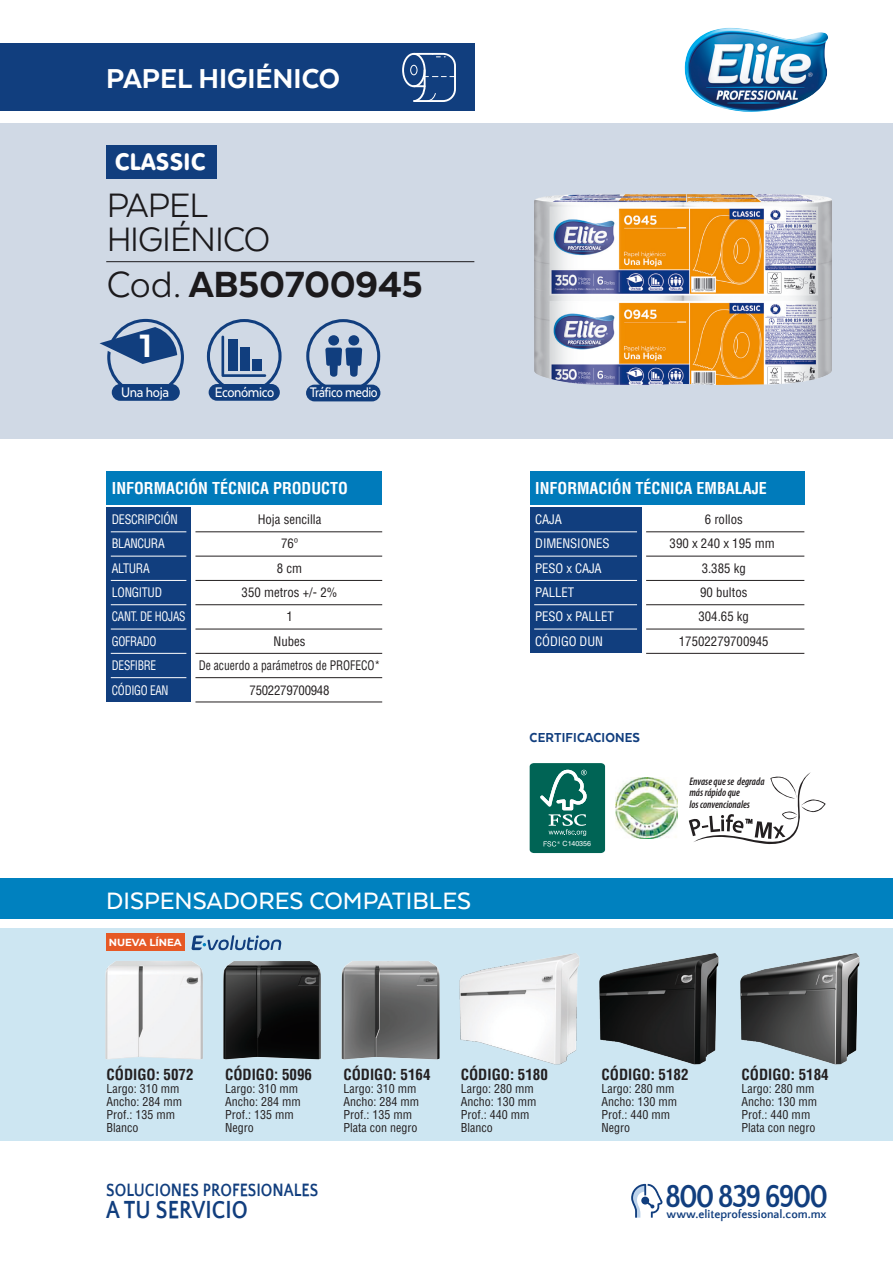
<style>
.page{position:relative;width:893px;height:1263px;background:#fff}
.page>*{position:absolute;margin:0;border:0;box-sizing:border-box;transform-origin:0 0}
.t1{font:800 42px "Texta";letter-spacing:-.01em;color:#231f20}
.t2{font:39px/34.5px "Texta";letter-spacing:-.025em;color:#231f20}
.t3{font:800 37.2px "Texta";color:#fff}
.t4{font:700 33px "Quattrocento Sans";letter-spacing:-.065em;color:#113e7e;scale:.89 1}
.t5{font:800 31.5px "Texta";color:#fff}
.t6{font:500 27.3px "Texta";color:#fff}
.t7{font:700 25.5px "Quattrocento Sans";color:#113e7e;scale:.85 1}
.t8{font:23.4px "VAG Rounded BT";letter-spacing:.025em;color:#fff}
.t9{font:700 18.45px "Quattrocento Sans";color:#113e7e;scale:.85 1}
.t10{font:700 condensed 16.05px "Helvetica LT Std";color:#fff}
.t11{font:500 15.9px "Texta";letter-spacing:-.025em;color:#fff;scale:.9 1}
.t12{font:500 15.9px "Texta";letter-spacing:-.025em;color:#fff;scale:.85 1}
.t13{font:700 condensed 15px "Helvetica LT Std";color:#231f20}
.t14{font:800 15px "Texta";letter-spacing:.01em;color:#113e7e;scale:.95 1}
.t15{font:condensed 12.75px/24.3px "Helvetica LT Std";color:#231f20;text-align:center}
.t16{font:condensed 12.75px/24.3px "Helvetica LT Std";letter-spacing:-.025em;color:#fff;scale:.94 1}
.t17{font:condensed 12.75px/24.3px "Helvetica LT Std";letter-spacing:-.025em;color:#fff}
.t18{font:condensed 12px/12.9px "Helvetica LT Std";color:#231f20}
.t19{font:700 11.85px "Quattrocento Sans";color:#113e7e}
.t20{font:italic 600 condensed 10.95px/11.4px "Myriad Pro";color:#231f20;scale:.94 1}
.t21{font:700 10.2px "Montserrat";letter-spacing:-.01em;color:#fff}
.t22{font:7.05px "Helvetica LT Std";color:#fff}
.s1{font-weight:400}
</style>
<div class="page">
<div style="left:0;top:928px;width:893px;height:213px;background:#cde6f2"></div>
<div style="left:0;top:123px;width:893px;height:316px;background:#d0d9e5"></div>
<div style="left:0;top:878px;width:893px;height:41px;background:#0081bf"></div>
<hr style="left:106px;top:261px;width:368px;height:1px;background:#231f20">
<img style="left:534px;top:194px;width:298px;height:191px">
<div style="left:0;top:43px;width:474px;height:68px;background:#113e7e"></div>
<div style="left:402px;top:53px;width:24px;height:34px;border:2px solid #fff;border-radius:50%"></div>
<div style="left:410px;top:65px;width:7px;height:10px;border:1px solid #fff;border-radius:50%"></div>
<svg style="left:412px;top:52px;width:44px;height:50px"></svg>
<img style="left:684px;top:28px;width:144px;height:84px">
<svg style="left:631px;top:1184px;width:32px;height:34px"></svg>
<img style="left:105px;top:961px;width:61px;height:99px">
<img style="left:166px;top:961px;width:118px;height:99px">
<img style="left:284px;top:961px;width:131px;height:99px">
<img style="left:415px;top:957px;width:139px;height:107px">
<img style="left:554px;top:953px;width:141px;height:112px">
<img style="left:695px;top:953px;width:165px;height:112px">
<svg style="left:191px;top:935px;width:90px;height:16px"></svg>
<div style="left:106px;top:933px;width:78px;height:17px;background:#e65925"></div>
<div style="left:106px;top:145px;width:110px;height:34px;background:#113e7e"></div>
<svg style="left:100px;top:318px;width:84px;height:79px"></svg>
<div style="left:112px;top:384px;width:68px;height:17px;background:#113e7e;border-radius:8px"></div>
<div style="left:207px;top:319px;width:75px;height:75px;border:3px solid #113e7e;border-radius:50%"></div>
<svg style="left:221px;top:336px;width:45px;height:41px"></svg>
<div style="left:209px;top:384px;width:71px;height:17px;background:#113e7e;border-radius:8px"></div>
<div style="left:306px;top:319px;width:74px;height:74px;border:3px solid #113e7e;border-radius:50%"></div>
<svg style="left:325px;top:335px;width:37px;height:42px"></svg>
<div style="left:306px;top:385px;width:74px;height:16px;background:#113e7e;border-radius:8px"></div>
<hr style="left:195px;top:531px;width:187px;height:1px;background:#231f20">
<hr style="left:195px;top:556px;width:187px;height:1px;background:#231f20">
<hr style="left:195px;top:580px;width:187px;height:1px;background:#231f20">
<hr style="left:195px;top:604px;width:187px;height:1px;background:#231f20">
<hr style="left:195px;top:629px;width:187px;height:1px;background:#231f20">
<hr style="left:195px;top:653px;width:187px;height:1px;background:#231f20">
<hr style="left:195px;top:677px;width:187px;height:1px;background:#231f20">
<hr style="left:195px;top:702px;width:187px;height:1px;background:#231f20">
<div style="left:106px;top:507px;width:85px;height:195px;background:#113e7e"></div>
<div style="left:106px;top:471px;width:276px;height:33px;background:#007bbb"></div>
<hr style="left:111px;top:531px;width:75px;height:1px;background:#fff">
<hr style="left:111px;top:556px;width:75px;height:1px;background:#fff">
<hr style="left:111px;top:580px;width:75px;height:1px;background:#fff">
<hr style="left:111px;top:604px;width:75px;height:1px;background:#fff">
<hr style="left:111px;top:629px;width:75px;height:1px;background:#fff">
<hr style="left:111px;top:653px;width:75px;height:1px;background:#fff">
<hr style="left:111px;top:677px;width:75px;height:1px;background:#fff">
<hr style="left:646px;top:531px;width:158px;height:1px;background:#231f20">
<hr style="left:646px;top:556px;width:158px;height:1px;background:#231f20">
<hr style="left:646px;top:580px;width:158px;height:1px;background:#231f20">
<hr style="left:646px;top:604px;width:158px;height:1px;background:#231f20">
<hr style="left:646px;top:629px;width:158px;height:1px;background:#231f20">
<hr style="left:646px;top:653px;width:158px;height:1px;background:#231f20">
<div style="left:530px;top:507px;width:112px;height:146px;background:#113e7e"></div>
<div style="left:530px;top:471px;width:274px;height:33px;background:#007bbb"></div>
<hr style="left:534px;top:531px;width:103px;height:1px;background:#fff">
<hr style="left:534px;top:556px;width:103px;height:1px;background:#fff">
<hr style="left:534px;top:580px;width:103px;height:1px;background:#fff">
<hr style="left:534px;top:604px;width:103px;height:1px;background:#fff">
<hr style="left:534px;top:629px;width:103px;height:1px;background:#fff">
<svg style="left:530px;top:763px;width:75px;height:90px;background:#1c7567"></svg>
<img style="left:615px;top:777px;width:62px;height:62px">
<svg style="left:689px;top:772px;width:137px;height:73px"></svg>
<h3 class="t5" style="left:106px;top:62px;width:235px">PAPEL HIGIÉNICO</h3>
<h3 class="t8" style="left:115px;top:147px;width:92px">CLASSIC</h3>
<h2 class="t2" style="left:106px;top:187px;width:166px">PAPEL<br>HIGIÉNICO</h2>
<h1 class="t1" style="left:106px;top:263px;width:318px"><span class="s1">Cod.</span> AB50700945</h1>
<h3 class="t3" style="left:140px;top:327px;width:14px">1</h3>
<h3 class="t11" style="left:121px;top:384px;width:55px">Una hoja</h3>
<h3 class="t11" style="left:215px;top:384px;width:68px">Económico</h3>
<h3 class="t12" style="left:310px;top:384px;width:81px">Tráfico medio</h3>
<h3 class="t10" style="left:112px;top:478px;width:237px">INFORMACIÓN TÉCNICA PRODUCTO</h3>
<p class="t16" style="left:112px;top:507px;width:80px">DESCRIPCIÓN<br>BLANCURA<br>ALTURA<br>LONGITUD<br>CANT. DE HOJAS<br>GOFRADO<br>DESFIBRE<br>CÓDIGO EAN</p>
<p class="t15" style="left:670px;top:507px;width:107px">6 rollos<br>390 x 240 x 195 mm<br>3.385 kg<br>90 bultos<br>304.65 kg<br>17502279700945</p>
<h3 class="t10" style="left:535px;top:478px;width:233px">INFORMACIÓN TÉCNICA EMBALAJE</h3>
<p class="t17" style="left:535px;top:507px;width:80px">CAJA<br>DIMENSIONES<br>PESO x CAJA<br>PALLET<br>PESO x PALLET<br>CÓDIGO DUN</p>
<p class="t15" style="left:199px;top:507px;width:183px">Hoja sencilla<br>76º<br>8 cm<br>350 metros +/- 2%<br>1<br>Nubes<br>De acuerdo a parámetros de PROFECO*<br>7502279700948</p>
<h3 class="t6" style="left:106px;top:886px;width:366px">DISPENSADORES COMPATIBLES</h3>
<p class="t21" style="left:109px;top:935px;width:74px">NUEVA LÍNEA</p>
<p class="t14" style="left:530px;top:729px;width:118px">CERTIFICACIONES</p>
<p class="t22" style="left:563px;top:840px;width:30px">C140356</p>
<p class="t20" style="left:689px;top:775px;width:81px">Envase que se degrada más rápido que<br>los convencionales</p>
<p class="t13" style="left:106px;top:1065px;width:89px">CÓDIGO: 5072</p>
<p class="t18" style="left:106px;top:1082px;width:77px">Largo: 310 mm<br>Ancho: 284 mm<br>Prof.: 135 mm<br>Blanco</p>
<p class="t13" style="left:225px;top:1065px;width:89px">CÓDIGO: 5096</p>
<p class="t18" style="left:225px;top:1082px;width:77px">Largo: 310 mm<br>Ancho: 284 mm<br>Prof.: 135 mm<br>Negro</p>
<h3 class="t9" style="left:106px;top:1181px;width:251px">SOLUCIONES PROFESIONALES</h3>
<h3 class="t7" style="left:106px;top:1196px;width:168px">A TU SERVICIO</h3>
<p class="t13" style="left:343px;top:1065px;width:89px">CÓDIGO: 5164</p>
<p class="t18" style="left:343px;top:1082px;width:77px">Largo: 310 mm<br>Ancho: 284 mm<br>Prof.: 135 mm<br>Plata con negro</p>
<p class="t13" style="left:461px;top:1065px;width:89px">CÓDIGO: 5180</p>
<p class="t18" style="left:461px;top:1082px;width:77px">Largo: 280 mm<br>Ancho: 130 mm<br>Prof.: 440 mm<br>Blanco</p>
<p class="t13" style="left:602px;top:1065px;width:89px">CÓDIGO: 5182</p>
<p class="t18" style="left:602px;top:1082px;width:77px">Largo: 280 mm<br>Ancho: 130 mm<br>Prof.: 440 mm<br>Negro</p>
<p class="t13" style="left:742px;top:1065px;width:89px">CÓDIGO: 5184</p>
<p class="t18" style="left:742px;top:1082px;width:77px">Largo: 280 mm<br>Ancho: 130 mm<br>Prof.: 440 mm<br>Plata con negro</p>
<h3 class="t4" style="left:665px;top:1179px;width:185px">800 839 6900</h3>
<p class="t19" style="left:667px;top:1208px;width:162px">www.eliteprofessional.com.mx</p>
</div>
